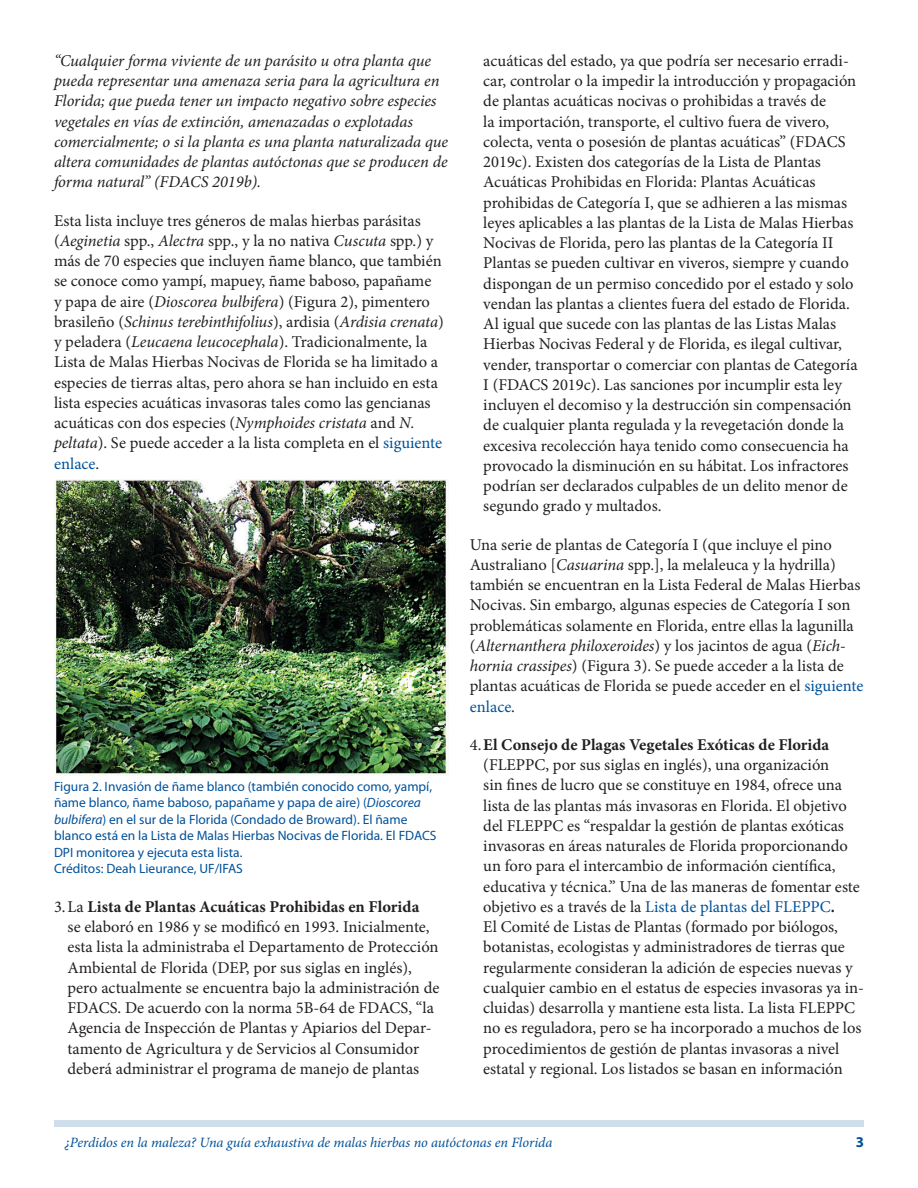
<style>
.page{position:relative;width:918px;height:1188px;background:#fff}
.page>*{position:absolute;margin:0;border:0;box-sizing:border-box;transform-origin:0 0}
.Paragraph{font:16.5px/20.2px "Minion Pro";color:#231f20}
.Paragraph-2{font:italic 16.5px/20.2px "Minion Pro";letter-spacing:-.005em;color:#231f20}
.t1{font:700 15px "Myriad Pro";color:#01519a}
.RunningTitleItalics{font:italic 14.25px "Minion Pro";letter-spacing:-.005em;color:#01519a}
.t2{font:13.5px/16.5px "Myriad Pro";color:#01519a}
.s1{font-style:italic}
.s2{color:#01519a}
.s3{font-weight:700}
</style>
<div class="page">
<div style="left:54px;top:1120px;width:810px;height:7px;background:#d0deeb"></div>
<img style="left:54px;top:480px;width:394px;height:295px">
<p class="Paragraph-2" style="left:54px;top:51px;width:396px">“Cualquier forma viviente de un parásito u otra planta que pueda representar una amenaza seria para la agricultura en Florida; que pueda tener un impacto negativo sobre especies vegetales en vías de extinción, amenazadas o explotadas comercialmente; o si la planta es una planta naturalizada que altera comunidades de plantas autóctonas que se producen de forma natural” (FDACS 2019b).</p>
<p class="Paragraph" style="left:54px;top:210px;width:391px">Esta lista incluye tres géneros de malas hierbas parásitas (<span class="s1">Aeginetia</span> spp., <span class="s1">Alectra</span> spp., y la no nativa <span class="s1">Cuscuta</span> spp.) y más de 70 especies que incluyen ñame blanco, que también se conoce como yampí, mapuey, ñame baboso, papañame<br>y papa de aire (<span class="s1">Dioscorea bulbifera</span>) (Figura 2), pimentero brasileño (<span class="s1">Schinus terebinthifolius</span>), ardisia (<span class="s1">Ardisia crenata</span>) y peladera (<span class="s1">Leucaena leucocephala</span>). Tradicionalmente, la Lista de Malas Hierbas Nocivas de Florida se ha limitado a especies de tierras altas, pero ahora se han incluido en esta lista especies acuáticas invasoras tales como las gencianas acuáticas con dos especies (<span class="s1">Nymphoides cristata</span> and <span class="s1">N. peltata</span>). Se puede acceder a la lista completa en el <span class="s2">siguiente enlace</span>.</p>
<p class="t2" style="left:54px;top:778px;width:384px">Figura 2. Invasión de ñame blanco (también conocido como, yampí, ñame blanco, ñame baboso, papañame y papa de aire) (<span class="s1">Dioscorea bulbifera</span>) en el sur de la Florida (Condado de Broward). El ñame blanco está en la Lista de Malas Hierbas Nocivas de Florida. El FDACS DPI monitorea y ejecuta esta lista.<br>Créditos: Deah Lieurance, UF/IFAS</p>
<p class="Paragraph" style="left:68px;top:897px;width:373px;text-indent:-14px">3.La <span class="s3">Lista de Plantas Acuáticas Prohibidas en Florida<br></span>se elaboró en 1986 y se modificó en 1993. Inicialmente, esta lista la administraba el Departamento de Protección Ambiental de Florida (DEP, por sus siglas en inglés), pero actualmente se encuentra bajo la administración de FDACS. De acuerdo con la norma 5B-64 de FDACS, “la Agencia de Inspección de Plantas y Apiarios del Depar&shy;tamento de Agricultura y de Servicios al Consumidor deberá administrar el programa de manejo de plantas</p>
<p class="Paragraph" style="left:483px;top:51px;width:376px">acuáticas del estado, ya que podría ser necesario erradi&shy;car, controlar o la impedir la introducción y propagación de plantas acuáticas nocivas o prohibidas a través de<br>la importación, transporte, el cultivo fuera de vivero, colecta, venta o posesión de plantas acuáticas” (FDACS 2019c). Existen dos categorías de la Lista de Plantas Acuáticas Prohibidas en Florida: Plantas Acuáticas prohibidas de Categoría I, que se adhieren a las mismas leyes aplicables a las plantas de la Lista de Malas Hierbas Nocivas de Florida, pero las plantas de la Categoría II Plantas se pueden cultivar en viveros, siempre y cuando dispongan de un permiso concedido por el estado y solo vendan las plantas a clientes fuera del estado de Florida.<br>Al igual que sucede con las plantas de las Listas Malas Hierbas Nocivas Federal y de Florida, es ilegal cultivar, vender, transportar o comerciar con plantas de Categoría I (FDACS 2019c). Las sanciones por incumplir esta ley incluyen el decomiso y la destrucción sin compensación de cualquier planta regulada y la revegetación donde la excesiva recolección haya tenido como consecuencia ha provocado la disminución en su hábitat. Los infractores podrían ser declarados culpables de un delito menor de segundo grado y multados.</p>
<p class="Paragraph" style="left:470px;top:534px;width:395px">Una serie de plantas de Categoría I (que incluye el pino Australiano [<span class="s1">Casuarina</span> spp.], la melaleuca y la hydrilla) también se encuentran en la Lista Federal de Malas Hierbas Nocivas. Sin embargo, algunas especies de Categoría I son problemáticas solamente en Florida, entre ellas la lagunilla (<span class="s1">Alternanthera philoxeroides</span>) y los jacintos de agua (<span class="s1">Eich&shy;hornia crassipes</span>) (Figura 3). Se puede acceder a la lista de plantas acuáticas de Florida se puede acceder en el <span class="s2">siguiente enlace</span>.</p>
<p class="Paragraph" style="left:483px;top:735px;width:382px;text-indent:-14px">4.<span class="s3">El Consejo de Plagas Vegetales Exóticas de Florida </span>(FLEPPC, por sus siglas en inglés), una organización<br>sin fines de lucro que se constituye en 1984, ofrece una lista de las plantas más invasoras en Florida. El objetivo del FLEPPC es “respaldar la gestión de plantas exóticas invasoras en áreas naturales de Florida proporcionando un foro para el intercambio de información científica, educativa y técnica.” Una de las maneras de fomentar este objetivo es a través de la <span class="s2">Lista de plantas del FLEPPC</span><span class="s3">.<br></span>El Comité de Listas de Plantas (formado por biólogos, botanistas, ecologistas y administradores de tierras que regularmente consideran la adición de especies nuevas y cualquier cambio en el estatus de especies invasoras ya in&shy;cluidas) desarrolla y mantiene esta lista. La lista FLEPPC no es reguladora, pero se ha incorporado a muchos de los procedimientos de gestión de plantas invasoras a nivel estatal y regional. Los listados se basan en información</p>
<p class="RunningTitleItalics" style="left:65px;top:1133px;width:489px">¿Perdidos en la maleza? Una guía exhaustiva de malas hierbas no autóctonas en Florida</p>
<p class="t1" style="left:856px;top:1133px;width:10px">3</p>
</div>
